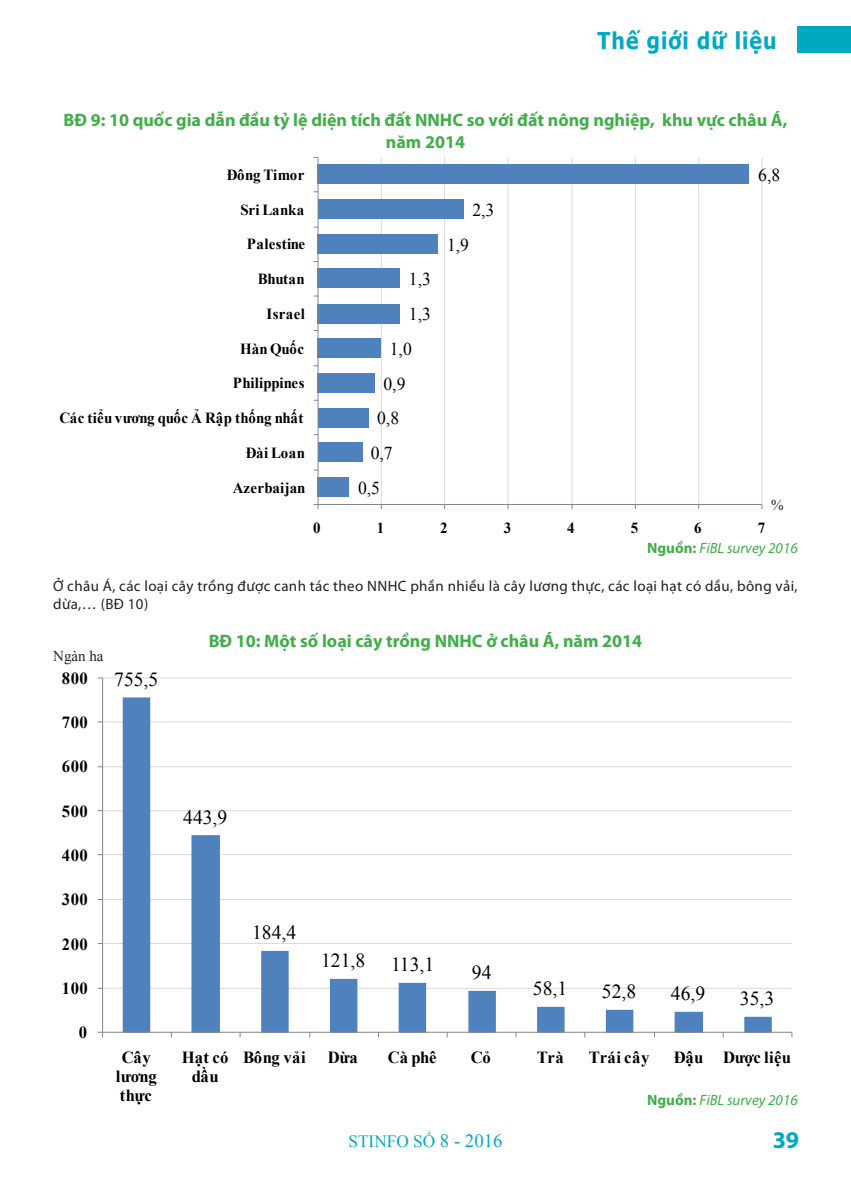
<style>
.page{position:relative;width:851px;height:1191px;background:#fff}
.page>*{position:absolute;margin:0;border:0;box-sizing:border-box;transform-origin:0 0}
.t1{font:700 24px "Myriad Pro";color:#00a9c2}
.t2{font:700 23.1px "Tahoma";letter-spacing:.05em;color:#00a9c2;scale:.91 1}
.t3{font:19.95px "Times New Roman";color:#000}
.t4{font:18.15px "Times New Roman";color:#000}
.t5{font:700 18px/21.6px "Myriad Pro";color:#40ae49;text-align:center}
.t6{font:17.25px "Times New Roman";color:#00a9c2}
.t7{font:700 16.95px/18.9px "Times New Roman";letter-spacing:.025em;color:#000;text-align:center}
.t8{font:700 16.95px/18.9px "Times New Roman";letter-spacing:-.01em;color:#000;text-align:center}
.t9{font:700 16.95px "Times New Roman";color:#000}
.t10{font:700 15.45px "Times New Roman";letter-spacing:.015em;color:#000}
.t11{font:700 15.45px "Times New Roman";letter-spacing:-.01em;color:#000}
.t12{font:15px/18px "Myriad Pro";letter-spacing:.025em;color:#231f20}
.t13{font:italic 15px "Myriad Pro";color:#40ae49}
.t14{font:15px "Times New Roman";color:#231f20}
.s1{font-weight:700;font-style:normal}
.s2{font-size:18.75px}
</style>
<div class="page">
<div style="left:797px;top:26px;width:53px;height:27px;background:#00a9c2"></div>
<hr style="left:103px;top:987px;width:688px;height:1px;background:#d9d9d9">
<hr style="left:103px;top:943px;width:688px;height:1px;background:#d9d9d9">
<hr style="left:103px;top:899px;width:688px;height:1px;background:#d9d9d9">
<hr style="left:103px;top:854px;width:688px;height:1px;background:#d9d9d9">
<hr style="left:103px;top:810px;width:688px;height:1px;background:#d9d9d9">
<hr style="left:103px;top:766px;width:688px;height:1px;background:#d9d9d9">
<hr style="left:103px;top:721px;width:688px;height:1px;background:#d9d9d9">
<hr style="left:103px;top:677px;width:688px;height:1px;background:#d9d9d9">
<svg style="left:123px;top:697px;width:648px;height:334px"></svg>
<hr style="left:102px;top:678px;width:1px;height:354px;background:#868686">
<hr style="left:103px;top:1031px;width:688px;height:1px;background:#868686">
<svg style="left:98px;top:1031px;width:5px;height:6px"></svg>
<hr style="left:381px;top:157px;width:1px;height:347px;background:#d9d9d9">
<hr style="left:444px;top:157px;width:1px;height:347px;background:#d9d9d9">
<hr style="left:507px;top:157px;width:1px;height:347px;background:#d9d9d9">
<hr style="left:571px;top:157px;width:1px;height:347px;background:#d9d9d9">
<hr style="left:635px;top:157px;width:1px;height:347px;background:#d9d9d9">
<hr style="left:698px;top:157px;width:1px;height:347px;background:#d9d9d9">
<hr style="left:761px;top:157px;width:1px;height:347px;background:#d9d9d9">
<div style="left:317px;top:164px;width:432px;height:20px;background:#4f81bd"></div>
<div style="left:317px;top:199px;width:146px;height:20px;background:#4f81bd"></div>
<div style="left:317px;top:234px;width:121px;height:20px;background:#4f81bd"></div>
<div style="left:317px;top:268px;width:83px;height:20px;background:#4f81bd"></div>
<div style="left:317px;top:304px;width:83px;height:20px;background:#4f81bd"></div>
<div style="left:317px;top:338px;width:64px;height:20px;background:#4f81bd"></div>
<div style="left:317px;top:372px;width:57px;height:20px;background:#4f81bd"></div>
<div style="left:317px;top:408px;width:51px;height:20px;background:#4f81bd"></div>
<div style="left:317px;top:442px;width:45px;height:20px;background:#4f81bd"></div>
<div style="left:317px;top:477px;width:32px;height:20px;background:#4f81bd"></div>
<hr style="left:318px;top:504px;width:443px;height:1px;background:#868686">
<hr style="left:317px;top:157px;width:1px;height:347px;background:#868686">
<p class="t2" style="left:597px;top:24px;width:198px">Thế giới dữ liệu</p>
<p class="t5" style="left:64px;top:109px;width:725px">BĐ 9: 10 quốc gia dẫn đầu tỷ lệ diện tích đất NNHC so với đất nông nghiệp, khu vực châu Á, năm 2014</p>
<p class="t11" style="left:227px;top:164px;width:79px">Đông Timor</p>
<p class="t10" style="left:240px;top:199px;width:65px">Sri Lanka</p>
<p class="t10" style="left:247px;top:233px;width:60px">Palestine</p>
<p class="t10" style="left:258px;top:268px;width:48px">Bhutan</p>
<p class="t10" style="left:266px;top:303px;width:40px">Israel</p>
<p class="t10" style="left:240px;top:338px;width:65px">Hàn Quốc</p>
<p class="t10" style="left:233px;top:372px;width:73px">Philippines</p>
<p class="t11" style="left:59px;top:407px;width:245px">Các tiểu vương quốc Ả Rập thống nhất</p>
<p class="t10" style="left:246px;top:442px;width:61px">Đài Loan</p>
<p class="t10" style="left:233px;top:477px;width:74px">Azerbaijan</p>
<p class="t4" style="left:409px;top:267px;width:23px">1,3</p>
<p class="t4" style="left:409px;top:302px;width:23px">1,3</p>
<p class="t4" style="left:390px;top:337px;width:23px">1,0</p>
<p class="t4" style="left:383px;top:371px;width:23px">0,9</p>
<p class="t4" style="left:377px;top:406px;width:23px">0,8</p>
<p class="t4" style="left:371px;top:441px;width:23px">0,7</p>
<p class="t4" style="left:358px;top:476px;width:23px">0,5</p>
<p class="t4" style="left:472px;top:198px;width:23px">2,3</p>
<p class="t4" style="left:447px;top:232px;width:23px">1,9</p>
<p class="t4" style="left:758px;top:163px;width:23px">6,8</p>
<p class="t14" style="left:771px;top:494px;width:14px">%</p>
<p class="t10" style="left:313px;top:517px;width:9px">0</p>
<p class="t10" style="left:376px;top:517px;width:9px">1</p>
<p class="t10" style="left:440px;top:517px;width:9px">2</p>
<p class="t10" style="left:503px;top:517px;width:9px">3</p>
<p class="t10" style="left:567px;top:517px;width:9px">4</p>
<p class="t10" style="left:630px;top:517px;width:9px">5</p>
<p class="t10" style="left:694px;top:517px;width:9px">6</p>
<p class="t10" style="left:757px;top:517px;width:9px">7</p>
<p class="t13" style="left:647px;top:538px;width:152px"><span class="s1">Nguồn:</span> FiBL survey 2016</p>
<p class="t12" style="left:53px;top:577px;width:746px">Ở châu Á, các loại cây trồng được canh tác theo NNHC phần nhiều là cây lương thực, các loại hạt có dầu, bông vải, dừa,… (BĐ 10)</p>
<p class="t14" style="left:53px;top:646px;width:52px">Ngàn ha</p>
<p class="t7" style="left:62px;top:668px;width:27px">800</p>
<p class="t7" style="left:62px;top:712px;width:27px">700</p>
<p class="t3" style="left:114px;top:666px;width:46px">755,5</p>
<p class="t7" style="left:62px;top:756px;width:27px">600</p>
<p class="t7" style="left:62px;top:801px;width:27px">500</p>
<p class="t7" style="left:62px;top:845px;width:27px">400</p>
<p class="t5" style="left:209px;top:629px;width:435px">BĐ 10: Một số loại cây trồng NNHC ở châu Á, năm 2014</p>
<p class="t3" style="left:183px;top:804px;width:46px">443,9</p>
<p class="t7" style="left:62px;top:889px;width:27px">300</p>
<p class="t7" style="left:62px;top:934px;width:27px">200</p>
<p class="t7" style="left:62px;top:978px;width:27px">100</p>
<p class="t7" style="left:79px;top:1022px;width:10px">0</p>
<p class="t3" style="left:252px;top:919px;width:46px">184,4</p>
<p class="t3" style="left:321px;top:946px;width:46px">121,8</p>
<p class="t3" style="left:391px;top:950px;width:45px">113,1</p>
<p class="t3" style="left:472px;top:959px;width:21px">94</p>
<p class="t3" style="left:533px;top:975px;width:36px">58,1</p>
<p class="t3" style="left:602px;top:977px;width:36px">52,8</p>
<p class="t3" style="left:670px;top:980px;width:36px">46,9</p>
<p class="t3" style="left:739px;top:985px;width:36px">35,3</p>
<p class="t8" style="left:116px;top:1047px;width:42px">Cây lương thực</p>
<p class="t7" style="left:182px;top:1047px;width:48px">Hạt có dầu</p>
<p class="t7" style="left:243px;top:1047px;width:64px">Bông vải</p>
<p class="t7" style="left:328px;top:1047px;width:31px">Dừa</p>
<p class="t7" style="left:388px;top:1047px;width:50px">Cà phê</p>
<p class="t7" style="left:470px;top:1047px;width:22px">Cỏ</p>
<p class="t7" style="left:536px;top:1047px;width:28px">Trà</p>
<p class="t7" style="left:589px;top:1047px;width:62px">Trái cây</p>
<p class="t9" style="left:673px;top:1046px;width:119px">Đậu Dược liệu</p>
<p class="t13" style="left:647px;top:1090px;width:152px"><span class="s1">Nguồn:</span> FiBL survey 2016</p>
<p class="t6" style="left:348px;top:1130px;width:155px">STINFO SỐ <span class="s2">8 - 2016</span></p>
<p class="t1" style="left:772px;top:1124px;width:28px">39</p>
</div>
